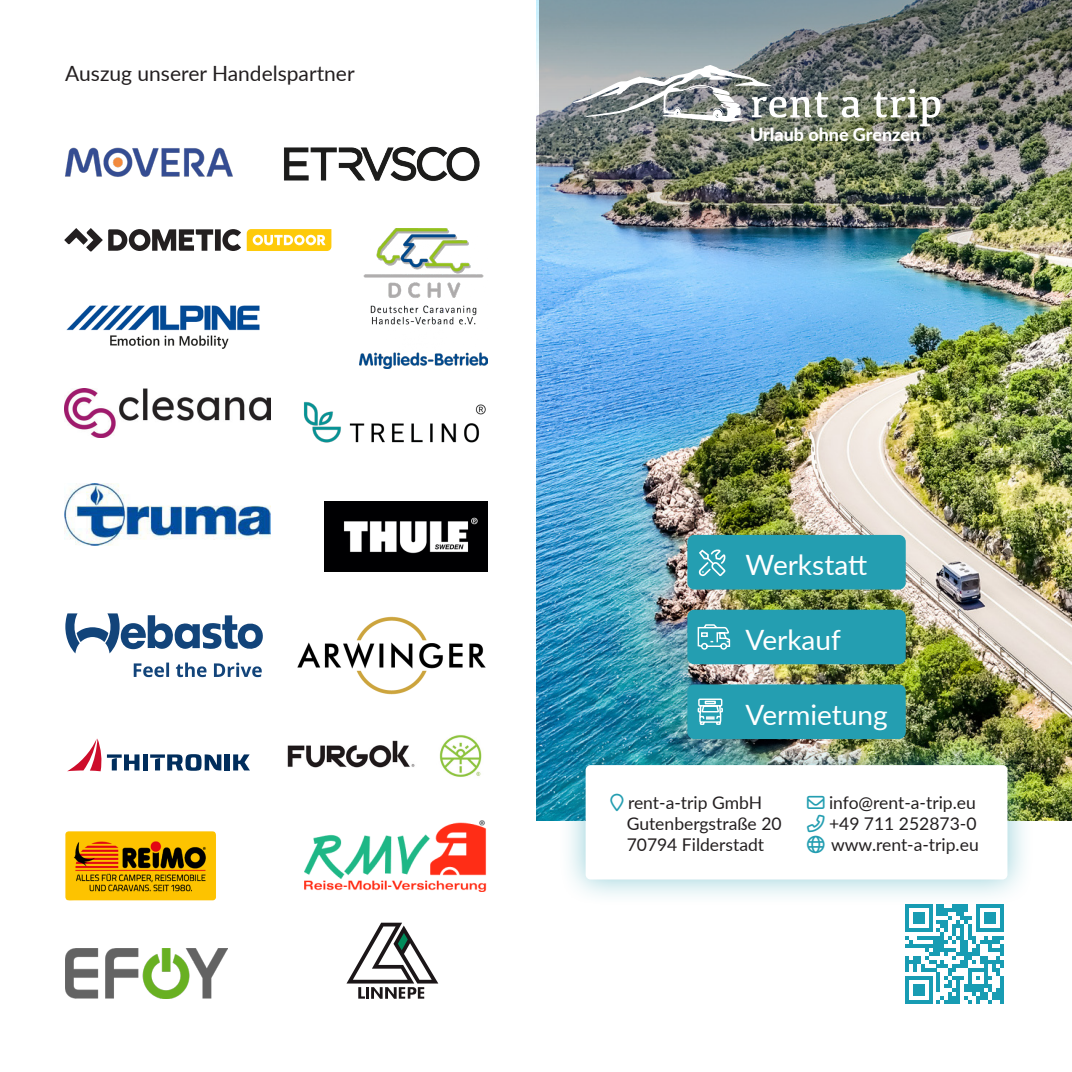
<style>
.page{position:relative;width:1072px;height:1072px;background:#fff}
.page>*{position:absolute;margin:0;border:0;box-sizing:border-box;transform-origin:0 0}
.t1{font:28px "Lato";color:#fff}
.t2{font:21px "Lato";color:#231f20}
.t3{font:800 18.03px "Lato";color:#fff}
.t4{font:17.5px/21px "Lato";color:#231f20}
.s1{color:#249eb1}
</style>
<div class="page">
<img style="left:536px;top:0;width:535px;height:820px">
<img style="left:65px;top:948px;width:162px;height:50px">
<img style="left:325px;top:502px;width:162px;height:69px">
<img style="left:304px;top:401px;width:182px;height:42px">
<img style="left:297px;top:617px;width:189px;height:77px">
<div style="left:558px;top:737px;width:477px;height:170px;background:#249eb1;opacity:.5"></div>
<div style="left:585px;top:765px;width:422px;height:114px;background:#fff;border-radius:5px"></div>
<div style="left:687px;top:684px;width:218px;height:55px;background:#249eb1;border-radius:7px"></div>
<svg style="left:697px;top:698px;width:26px;height:27px"></svg>
<div style="left:687px;top:535px;width:218px;height:54px;background:#249eb1;border-radius:7px"></div>
<svg style="left:698px;top:549px;width:28px;height:27px"></svg>
<div style="left:687px;top:609px;width:218px;height:55px;background:#249eb1;border-radius:7px"></div>
<svg style="left:697px;top:624px;width:34px;height:26px"></svg>
<svg style="left:904px;top:904px;width:99px;height:99px"></svg>
<img style="left:66px;top:305px;width:194px;height:44px">
<img style="left:64px;top:388px;width:207px;height:49px">
<img style="left:360px;top:228px;width:127px;height:141px">
<svg style="left:64px;top:228px;width:177px;height:24px"></svg>
<svg style="left:247px;top:229px;width:84px;height:22px"></svg>
<img style="left:284px;top:146px;width:196px;height:36px">
<img style="left:287px;top:735px;width:195px;height:42px">
<img style="left:65px;top:831px;width:151px;height:69px">
<img style="left:305px;top:820px;width:181px;height:71px">
<img style="left:64px;top:484px;width:207px;height:61px">
<img style="left:65px;top:147px;width:168px;height:30px">
<svg style="left:233px;top:754px;width:17px;height:16px"></svg>
<div style="left:225px;top:754px;width:5px;height:16px;background:#002d5c"></div>
<svg style="left:150px;top:754px;width:71px;height:16px"></svg>
<div style="left:143px;top:754px;width:5px;height:16px;background:#002d5c"></div>
<svg style="left:67px;top:738px;width:72px;height:33px"></svg>
<svg style="left:346px;top:922px;width:92px;height:76px"></svg>
<img style="left:539px;top:0;width:532px;height:259px">
<svg style="left:841px;top:97px;width:18px;height:21px"></svg>
<svg style="left:874px;top:89px;width:66px;height:37px"></svg>
<svg style="left:572px;top:65px;width:256px;height:57px"></svg>
<svg style="left:65px;top:613px;width:198px;height:40px"></svg>
<svg style="left:134px;top:662px;width:128px;height:15px"></svg>
<p class="t2" style="left:65px;top:59px;width:291px">Auszug unserer Handelspartner</p>
<p class="t3" style="left:750px;top:121px;width:172px">Urlaub ohne Grenzen</p>
<h1 class="t1" style="left:745px;top:544px;width:123px">Werkstatt</h1>
<h1 class="t1" style="left:745px;top:619px;width:97px">Verkauf</h1>
<h1 class="t1" style="left:745px;top:694px;width:144px">Vermietung</h1>
<p class="t4" style="left:626px;top:791px;width:156px">rent-a-trip GmbH<br>Gutenbergstraße 20<br>70794 Filderstadt</p>
<p class="t4" style="left:829px;top:791px;width:151px;text-indent:-22px"><span class="s1">✉</span> info@rent-a-trip.eu +49 711 252873-0 www.rent-a-trip.eu</p>
</div>
